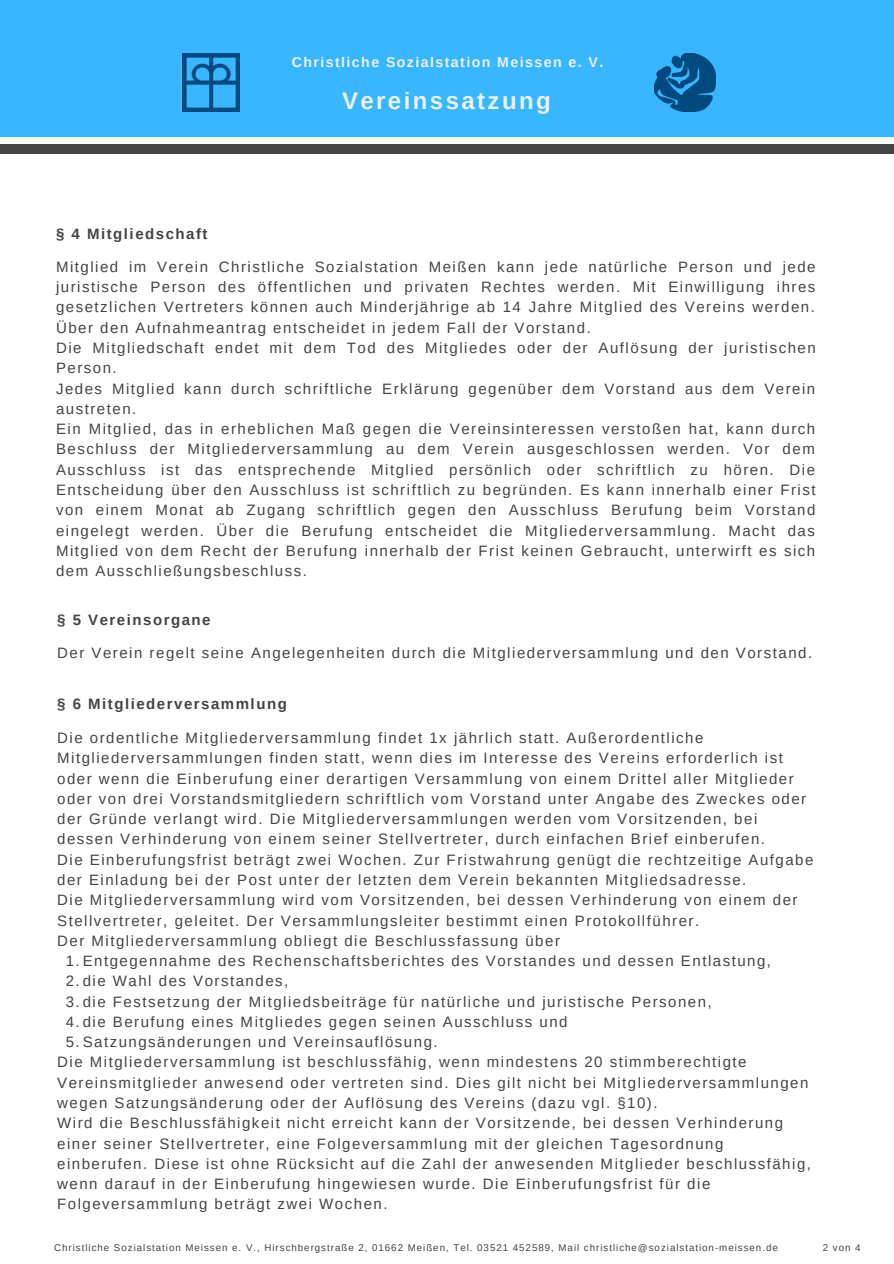
<style>
.page{position:relative;width:894px;height:1264px;background:#fff}
.page>*{position:absolute;margin:0;border:0;box-sizing:border-box;transform-origin:0 0}
.t1{font:700 24px "Arimo";letter-spacing:.1em;color:#ecf0f1}
.t2{font:15px/20.2px "Arimo";letter-spacing:.1em;color:#444}
.t3{font:700 15px "Arimo";letter-spacing:.1em;color:#444}
.t4{font:700 14.25px "Arimo";letter-spacing:.1em;color:#ecf0f1}
.t5{font:9.75px "Arimo";letter-spacing:.1em;color:#444}
</style>
<div class="page">
<div style="left:0;top:145px;width:893px;height:9px;background:#444"></div>
<div style="left:0;top:0;width:893px;height:137px;background:#38b6ff"></div>
<img style="left:654px;top:54px;width:61px;height:57px">
<img style="left:182px;top:54px;width:58px;height:57px">
<p class="t4" style="left:292px;top:54px;width:313px">Christliche Sozialstation Meissen e. V.</p>
<p class="t3" style="left:56px;top:226px;width:153px">§ 4 Mitgliedschaft</p>
<p class="t1" style="left:342px;top:87px;width:210px">Vereinssatzung</p>
<p class="t2" style="left:56px;top:256px;width:760px;text-align:justify">Mitglied im Verein Christliche Sozialstation Meißen kann jede natürliche Person und jede juristische Person des öffentlichen und privaten Rechtes werden. Mit Einwilligung ihres gesetzlichen Vertreters können auch Minderjährige ab 14 Jahre Mitglied des Vereins werden.<br>Über den Aufnahmeantrag entscheidet in jedem Fall der Vorstand.</p>
<p class="t2" style="left:56px;top:338px;width:761px">Die Mitgliedschaft endet mit dem Tod des Mitgliedes oder der Auflösung der juristischen<br>Person.</p>
<p class="t2" style="left:56px;top:378px;width:760px">Jedes Mitglied kann durch schriftliche Erklärung gegenüber dem Vorstand aus dem Verein austreten.</p>
<p class="t2" style="left:56px;top:419px;width:760px;text-align:justify">Ein Mitglied, das in erheblichen Maß gegen die Vereinsinteressen verstoßen hat, kann durch Beschluss der Mitgliederversammlung au dem Verein ausgeschlossen werden. Vor dem Ausschluss ist das entsprechende Mitglied persönlich oder schriftlich zu hören. Die Entscheidung über den Ausschluss ist schriftlich zu begründen. Es kann innerhalb einer Frist von einem Monat ab Zugang schriftlich gegen den Ausschluss Berufung beim Vorstand eingelegt werden. Über die Berufung entscheidet die Mitgliederversammlung. Macht das Mitglied von dem Recht der Berufung innerhalb der Frist keinen Gebraucht, unterwirft es sich dem Ausschließungsbeschluss.</p>
<p class="t3" style="left:57px;top:611px;width:155px">§ 5 Vereinsorgane</p>
<p class="t2" style="left:57px;top:643px;width:756px">Der Verein regelt seine Angelegenheiten durch die Mitgliederversammlung und den Vorstand.</p>
<p class="t3" style="left:57px;top:695px;width:231px">§ 6 Mitgliederversammlung</p>
<p class="t2" style="left:57px;top:727px;width:750px">Die ordentliche Mitgliederversammlung findet 1x jährlich statt. Außerordentliche Mitgliederversammlungen finden statt, wenn dies im Interesse des Vereins erforderlich ist oder wenn die Einberufung einer derartigen Versammlung von einem Drittel aller Mitglieder oder von drei Vorstandsmitgliedern schriftlich vom Vorstand unter Angabe des Zweckes oder der Gründe verlangt wird. Die Mitgliederversammlungen werden vom Vorsitzenden, bei dessen Verhinderung von einem seiner Stellvertreter, durch einfachen Brief einberufen.</p>
<p class="t2" style="left:57px;top:849px;width:757px">Die Einberufungsfrist beträgt zwei Wochen. Zur Fristwahrung genügt die rechtzeitige Aufgabe der Einladung bei der Post unter der letzten dem Verein bekannten Mitgliedsadresse.</p>
<p class="t2" style="left:57px;top:890px;width:741px">Die Mitgliederversammlung wird vom Vorsitzenden, bei dessen Verhinderung von einem der<br>Stellvertreter, geleitet. Der Versammlungsleiter bestimmt einen Protokollführer.</p>
<p class="t2" style="left:57px;top:930px;width:504px">Der Mitgliederversammlung obliegt die Beschlussfassung über</p>
<p class="t2" style="left:66px;top:950px;width:706px">1.Entgegennahme des Rechenschaftsberichtes des Vorstandes und dessen Entlastung,</p>
<p class="t2" style="left:66px;top:971px;width:224px">2.die Wahl des Vorstandes,</p>
<p class="t2" style="left:66px;top:991px;width:647px">3.die Festsetzung der Mitgliedsbeiträge für natürliche und juristische Personen,</p>
<p class="t2" style="left:66px;top:1011px;width:503px">4.die Berufung eines Mitgliedes gegen seinen Ausschluss und</p>
<p class="t2" style="left:66px;top:1031px;width:373px">5.Satzungsänderungen und Vereinsauflösung.</p>
<p class="t2" style="left:57px;top:1052px;width:752px">Die Mitgliederversammlung ist beschlussfähig, wenn mindestens 20 stimmberechtigte<br>Vereinsmitglieder anwesend oder vertreten sind. Dies gilt nicht bei Mitgliederversammlungen wegen Satzungsänderung oder der Auflösung des Vereins (dazu vgl. §10).</p>
<p class="t2" style="left:57px;top:1112px;width:755px">Wird die Beschlussfähigkeit nicht erreicht kann der Vorsitzende, bei dessen Verhinderung einer seiner Stellvertreter, eine Folgeversammlung mit der gleichen Tagesordnung einberufen. Diese ist ohne Rücksicht auf die Zahl der anwesenden Mitglieder beschlussfähig, wenn darauf in der Einberufung hingewiesen wurde. Die Einberufungsfrist für die Folgeversammlung beträgt zwei Wochen.</p>
<p class="t5" style="left:54px;top:1242px;width:725px">Christliche Sozialstation Meissen e. V., Hirschbergstraße 2, 01662 Meißen, Tel. 03521 452589, Mail christliche@sozialstation-meissen.de</p>
<p class="t5" style="left:822px;top:1242px;width:39px">2 von 4</p>
</div>
